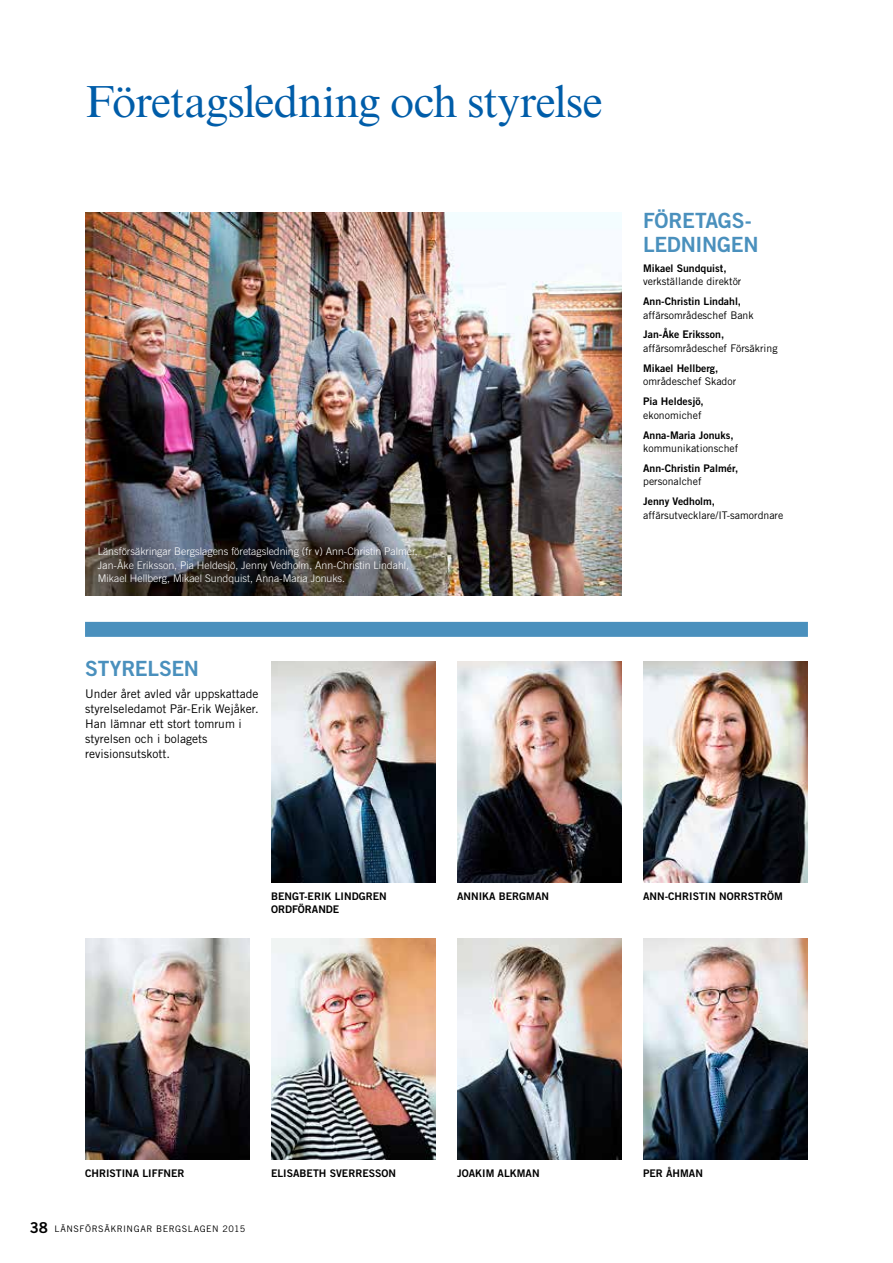
<style>
.page{position:relative;width:893px;height:1263px;background:#fff}
.page>*{position:absolute;margin:0;border:0;box-sizing:border-box;transform-origin:0 0}
.t1{font:45px "LF Times";letter-spacing:-.025em;color:#005da9}
.t2{font:700 21px/24px "LF Trade";letter-spacing:-.015em;color:#4a90bd}
.t3{font:500 12px/15px "LF Trade";color:#000}
.t4{font:700 10.5px/13.5px "LF Trade";color:#000}
.t5{font:300 10.5px/13.5px "LF Trade";color:#fff}
.t6{font:500 10.5px "LF Trade";color:#000}
.t7{font:500 9px "LF Trade";letter-spacing:.06em;color:#000}
.s1{font-weight:700;font-size:15px}
</style>
<div class="page">
<div style="left:85px;top:622px;width:723px;height:15px;background:#4a90bd"></div>
<img style="left:85px;top:213px;width:537px;height:382px">
<img style="left:457px;top:661px;width:165px;height:221px">
<img style="left:271px;top:938px;width:165px;height:221px">
<img style="left:643px;top:661px;width:165px;height:221px">
<img style="left:457px;top:938px;width:165px;height:221px">
<img style="left:643px;top:938px;width:165px;height:221px">
<img style="left:271px;top:661px;width:165px;height:221px">
<img style="left:85px;top:938px;width:165px;height:221px">
<h1 class="t1" style="left:85px;top:76px;width:519px">Företagsledning och styrelse</h1>
<p class="t5" style="left:98px;top:545px;width:322px">Länsförsäkringar Bergslagens företagsledning (fr v) Ann-Christin Palmér,<br>Jan-Åke Eriksson, Pia Heldesjö, Jenny Vedholm, Ann-Christin Lindahl,<br>Mikael Hellberg, Mikael Sundquist, Anna-Maria Jonuks.</p>
<h2 class="t2" style="left:85px;top:656px;width:116px">STYRELSEN</h2>
<p class="t3" style="left:85px;top:686px;width:175px">Under året avled vår uppskattade styrelseledamot Pär-Erik Wejåker.<br>Han lämnar ett stort tomrum i styrelsen och i bolagets revisionsutskott.</p>
<h2 class="t2" style="left:643px;top:208px;width:117px">FÖRETAGS-<br>LEDNINGEN</h2>
<p class="t4" style="left:643px;top:261px;width:85px">Mikael Sundquist,</p>
<p class="t6" style="left:643px;top:275px;width:100px">verkställande direktör</p>
<p class="t4" style="left:643px;top:294px;width:100px">Ann-Christin Lindahl,</p>
<p class="t6" style="left:643px;top:308px;width:112px">affärsområdeschef Bank</p>
<p class="t4" style="left:643px;top:328px;width:83px">Jan-Åke Eriksson,</p>
<p class="t6" style="left:643px;top:342px;width:136px">affärsområdeschef Försäkring</p>
<p class="t4" style="left:643px;top:361px;width:77px">Mikael Hellberg,</p>
<p class="t6" style="left:643px;top:375px;width:95px">områdeschef Skador</p>
<p class="t4" style="left:643px;top:394px;width:62px">Pia Heldesjö,</p>
<p class="t6" style="left:643px;top:409px;width:60px">ekonomichef</p>
<p class="t4" style="left:643px;top:428px;width:92px">Anna-Maria Jonuks,</p>
<p class="t6" style="left:643px;top:442px;width:97px">kommunikationschef</p>
<p class="t4" style="left:643px;top:461px;width:97px">Ann-Christin Palmér,</p>
<p class="t6" style="left:643px;top:475px;width:60px">personalchef</p>
<p class="t4" style="left:643px;top:495px;width:73px">Jenny Vedholm,</p>
<p class="t6" style="left:643px;top:509px;width:142px">affärsutvecklare/IT-samordnare</p>
<p class="t4" style="left:271px;top:889px;width:117px">BENGT-ERIK LINDGREN<br>ORDFÖRANDE</p>
<p class="t4" style="left:457px;top:889px;width:93px">ANNIKA BERGMAN</p>
<p class="t4" style="left:643px;top:889px;width:141px">ANN-CHRISTIN NORRSTRÖM</p>
<p class="t4" style="left:85px;top:1166px;width:101px">CHRISTINA LIFFNER</p>
<p class="t7" style="left:30px;top:1223px;width:217px"><span class="s1">38</span> LÄNSFÖRSÄKRINGAR BERGSLAGEN 2015</p>
<p class="t4" style="left:271px;top:1166px;width:127px">ELISABETH SVERRESSON</p>
<p class="t4" style="left:457px;top:1166px;width:84px">JOAKIM ALKMAN</p>
<p class="t4" style="left:643px;top:1166px;width:61px">PER ÅHMAN</p>
</div>
